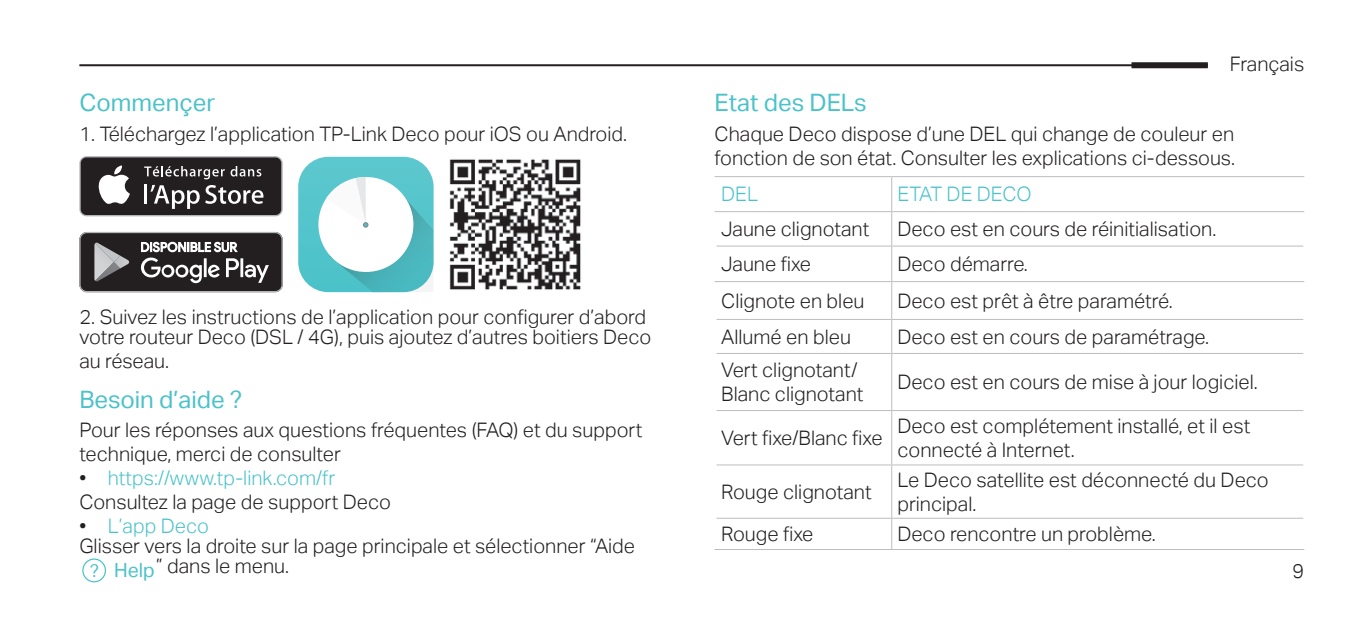
<style>
.page{position:relative;width:1361px;height:635px;background:#fff}
.page>*{position:absolute;margin:0;border:0;box-sizing:border-box;transform-origin:0 0}
.t1{font:24px "TP Link Aktiv Regular";color:#4bc2c9}
.t2{font:20px/24px "TP Link Aktiv Light";color:#231f20}
.t3{font:20px "TP Link Aktiv Light";color:#4bc2c9}
.s1{color:#4bc2c9}
.s2{color:#231f20}
</style>
<div class="page">
<svg style="left:79px;top:156px;width:204px;height:60px"></svg>
<div style="left:81px;top:157px;width:200px;height:58px;background:#231f20;border-radius:6px"></div>
<svg style="left:98px;top:165px;width:32px;height:39px"></svg>
<hr style="left:144px;top:184px;width:3px;height:20px;background:#fff">
<svg style="left:150px;top:185px;width:113px;height:24px"></svg>
<svg style="left:144px;top:166px;width:81px;height:13px"></svg>
<svg style="left:231px;top:166px;width:30px;height:11px"></svg>
<svg style="left:79px;top:232px;width:204px;height:60px;background:#4f4c4d"></svg>
<svg style="left:298px;top:157px;width:136px;height:135px"></svg>
<img style="left:449px;top:159px;width:132px;height:131px">
<div style="left:82px;top:558px;width:24px;height:24px;border:1px solid #4bc2c9;border-radius:50%"></div>
<hr style="left:891px;top:176px;width:413px;height:1px;background:#bcbdc0">
<hr style="left:891px;top:211px;width:413px;height:1px;background:#bcbdc0">
<hr style="left:891px;top:245px;width:412px;height:2px;background:#bcbdc0">
<hr style="left:891px;top:319px;width:412px;height:1px;background:#bcbdc0">
<hr style="left:891px;top:353px;width:412px;height:1px;background:#bcbdc0">
<hr style="left:891px;top:410px;width:412px;height:1px;background:#bcbdc0">
<hr style="left:891px;top:464px;width:412px;height:2px;background:#bcbdc0">
<hr style="left:891px;top:518px;width:412px;height:1px;background:#bcbdc0">
<hr style="left:891px;top:549px;width:413px;height:1px;background:#bcbdc0">
<hr style="left:714px;top:176px;width:177px;height:1px;background:#bcbdc0">
<hr style="left:891px;top:177px;width:1px;height:34px;background:#bcbdc0">
<hr style="left:714px;top:211px;width:177px;height:1px;background:#bcbdc0">
<hr style="left:891px;top:212px;width:1px;height:34px;background:#bcbdc0">
<hr style="left:716px;top:245px;width:175px;height:2px;background:#bcbdc0">
<hr style="left:891px;top:247px;width:1px;height:34px;background:#bcbdc0">
<hr style="left:891px;top:282px;width:1px;height:37px;background:#bcbdc0">
<hr style="left:716px;top:319px;width:175px;height:1px;background:#bcbdc0">
<hr style="left:891px;top:320px;width:1px;height:33px;background:#bcbdc0">
<hr style="left:716px;top:353px;width:175px;height:1px;background:#bcbdc0">
<hr style="left:891px;top:354px;width:1px;height:56px;background:#bcbdc0">
<hr style="left:716px;top:410px;width:175px;height:1px;background:#bcbdc0">
<hr style="left:891px;top:411px;width:1px;height:53px;background:#bcbdc0">
<hr style="left:716px;top:464px;width:175px;height:2px;background:#bcbdc0">
<hr style="left:891px;top:465px;width:1px;height:53px;background:#bcbdc0">
<hr style="left:716px;top:518px;width:175px;height:1px;background:#bcbdc0">
<hr style="left:891px;top:519px;width:1px;height:30px;background:#bcbdc0">
<hr style="left:714px;top:549px;width:177px;height:1px;background:#bcbdc0">
<hr style="left:714px;top:281px;width:177px;height:1px;background:#bcbdc0">
<hr style="left:891px;top:281px;width:413px;height:1px;background:#bcbdc0">
<hr style="left:79px;top:64px;width:1129px;height:2px;background:#231f20">
<div style="left:1131px;top:62px;width:77px;height:6px;background:#231f20"></div>
<p class="t1" style="left:79px;top:89px;width:137px">Commençer</p>
<p class="t2" style="left:79px;top:122px;width:549px">1. Téléchargez l’application TP-Link Deco pour iOS ou Android.</p>
<p class="t2" style="left:79px;top:307px;width:573px;line-height:20px">2. Suivez les instructions de l’application pour configurer d’abord votre routeur Deco (DSL / 4G), puis ajoutez d’autres boitiers Deco</p>
<p class="t2" style="left:79px;top:349px;width:91px">au réseau.</p>
<p class="t1" style="left:79px;top:385px;width:164px">Besoin d’aide ?</p>
<p class="t2" style="left:79px;top:418px;width:564px">Pour les réponses aux questions fréquentes (FAQ) et du support technique, merci de consulter</p>
<p class="t2" style="left:79px;top:466px;width:313px">• <span class="s1">https://www.tp-link.com/fr<br></span>Consultez la page de support Deco</p>
<p class="t3" style="left:79px;top:515px;width:131px"><span class="s2">•</span> L’app Deco</p>
<p class="t2" style="left:79px;top:534px;width:557px">Glisser vers la droite sur la page principale et sélectionner “Aide</p>
<p class="t2" style="left:90px;top:554px;width:201px"><sub>?</sub> <sub>Help</sub>” dans le menu.</p>
<p class="t2" style="left:1229px;top:52px;width:76px">Français</p>
<p class="t1" style="left:714px;top:89px;width:154px">Etat des DELs</p>
<p class="t2" style="left:714px;top:122px;width:522px">Chaque Deco dispose d’une DEL qui change de couleur en fonction de son état. Consulter les explications ci-dessous.</p>
<p class="t3" style="left:721px;top:183px;width:38px">DEL</p>
<p class="t3" style="left:897px;top:183px;width:136px">ETAT DE DECO</p>
<p class="t2" style="left:721px;top:217px;width:150px">Jaune clignotant</p>
<p class="t2" style="left:897px;top:217px;width:320px">Deco est en cours de réinitialisation.</p>
<p class="t2" style="left:721px;top:252px;width:91px">Jaune fixe</p>
<p class="t2" style="left:897px;top:252px;width:132px">Deco démarre.</p>
<p class="t2" style="left:721px;top:289px;width:145px">Clignote en bleu</p>
<p class="t2" style="left:897px;top:289px;width:277px">Deco est prêt à être paramétré.</p>
<p class="t2" style="left:721px;top:325px;width:131px">Allumé en bleu</p>
<p class="t2" style="left:897px;top:325px;width:313px">Deco est en cours de paramétrage.</p>
<p class="t2" style="left:721px;top:358px;width:144px">Vert clignotant/<br>Blanc clignotant</p>
<p class="t2" style="left:897px;top:370px;width:362px">Deco est en cours de mise à jour logiciel.</p>
<p class="t2" style="left:721px;top:426px;width:163px">Vert fixe/Blanc fixe</p>
<p class="t2" style="left:897px;top:414px;width:354px">Deco est complétement installé, et il est connecté à Internet.</p>
<p class="t2" style="left:721px;top:480px;width:152px">Rouge clignotant</p>
<p class="t2" style="left:897px;top:468px;width:373px">Le Deco satellite est déconnecté du Deco principal.</p>
<p class="t2" style="left:721px;top:522px;width:94px">Rouge fixe</p>
<p class="t2" style="left:897px;top:522px;width:260px">Deco rencontre un problème.</p>
<p class="t2" style="left:1292px;top:559px;width:13px">9</p>
</div>
